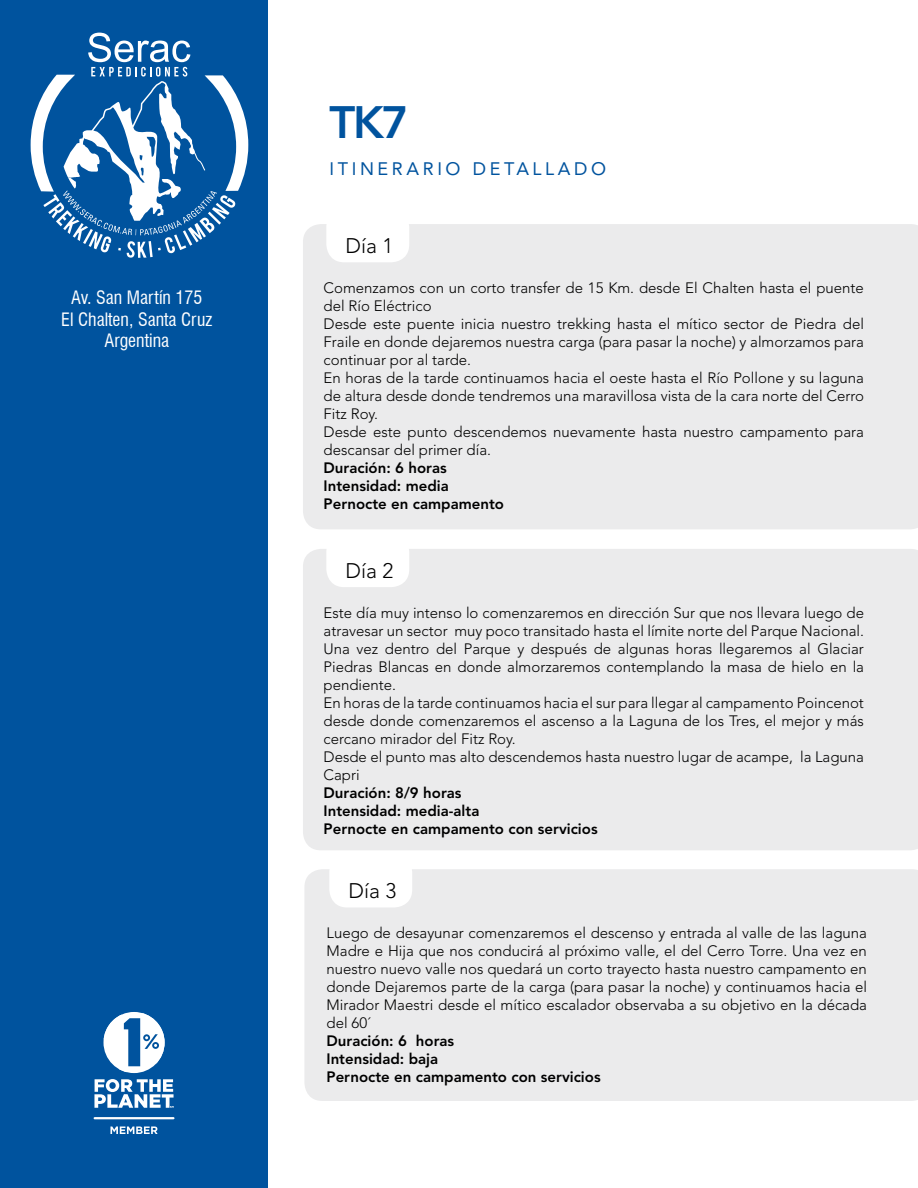
<style>
.page{position:relative;width:918px;height:1188px;background:#fff}
.page>*{position:absolute;margin:0;border:0;box-sizing:border-box;transform-origin:0 0}
.t1{font:800 45px "Avenir LT Std";color:#00539e}
.t2{font:300 21px "Avenir LT Std";color:#000}
.t3{font:condensed 18px/21.6px "Swiss 721 BT";color:#fff;text-align:center}
.t4{font:18px "Avenir LT Std";letter-spacing:.2em;color:#00539e}
.t5{font:300 15px/18px "Avenir LT Std";color:#000}
.t6{font:800 15px/18px "Avenir LT Std";color:#000}
</style>
<div class="page">
<div style="left:0;top:0;width:267px;height:1188px;background:#00539e"></div>
<svg style="left:31px;top:33px;width:217px;height:225px"></svg>
<svg style="left:104px;top:1013px;width:61px;height:59px"></svg>
<hr style="left:95px;top:1117px;width:78px;height:2px;background:#fff">
<svg style="left:110px;top:1127px;width:48px;height:7px"></svg>
<svg style="left:94px;top:1079px;width:80px;height:29px"></svg>
<div style="left:303px;top:224px;width:615px;height:305px;background:#ebebec"></div>
<div style="left:303px;top:549px;width:615px;height:301px;background:#ebebec"></div>
<div style="left:326px;top:209px;width:83px;height:53px;background:#fff;border-radius:18px"></div>
<div style="left:326px;top:534px;width:83px;height:53px;background:#fff;border-radius:18px"></div>
<div style="left:304px;top:869px;width:614px;height:232px;background:#ebebec"></div>
<div style="left:329px;top:854px;width:83px;height:53px;background:#fff;border-radius:18px"></div>
<p class="t3" style="left:61px;top:287px;width:153px">Av. San Martín 175<br>El Chalten, Santa Cruz<br>Argentina</p>
<h1 class="t1" style="left:330px;top:96px;width:80px">TK7</h1>
<p class="t4" style="left:330px;top:159px;width:278px">ITINERARIO DETALLADO</p>
<h2 class="t2" style="left:345px;top:233px;width:49px">Día 1</h2>
<p class="t5" style="left:324px;top:279px;width:542px">Comenzamos con un corto transfer de 15 Km. desde El Chalten hasta el puente del Río Eléctrico<br>Desde este puente inicia nuestro trekking hasta el mítico sector de Piedra del Fraile en donde dejaremos nuestra carga (para pasar la noche) y almorzamos para continuar por al tarde.<br>En horas de la tarde continuamos hacia el oeste hasta el Río Pollone y su laguna de altura desde donde tendremos una maravillosa vista de la cara norte del Cerro Fitz Roy.<br>Desde este punto descendemos nuevamente hasta nuestro campamento para descansar del primer día.</p>
<p class="t6" style="left:324px;top:459px;width:182px">Duración: 6 horas<br>Intensidad: media<br>Pernocte en campamento</p>
<h2 class="t2" style="left:345px;top:558px;width:49px">Día 2</h2>
<p class="t5" style="left:324px;top:604px;width:542px">Este día muy intenso lo comenzaremos en dirección Sur que nos llevara luego de atravesar un sector muy poco transitado hasta el límite norte del Parque Nacional.<br>Una vez dentro del Parque y después de algunas horas llegaremos al Glaciar Piedras Blancas en donde almorzaremos contemplando la masa de hielo en la pendiente.<br>En horas de la tarde continuamos hacia el sur para llegar al campamento Poincenot desde donde comenzaremos el ascenso a la Laguna de los Tres, el mejor y más cercano mirador del Fitz Roy.<br>Desde el punto mas alto descendemos hasta nuestro lugar de acampe, la Laguna Capri</p>
<p class="t6" style="left:324px;top:783px;width:276px">Duración: 8/9 horas<br>Intensidad: media-alta<br>Pernocte en campamento con servicios</p>
<h2 class="t2" style="left:348px;top:878px;width:49px">Día 3</h2>
<p class="t5" style="left:327px;top:924px;width:542px;text-align:justify">Luego de desayunar comenzaremos el descenso y entrada al valle de las laguna Madre e Hija que nos conducirá al próximo valle, el del Cerro Torre. Una vez en nuestro nuevo valle nos quedará un corto trayecto hasta nuestro campamento en donde Dejaremos parte de la carga (para pasar la noche) y continuamos hacia el Mirador Maestri desde el mítico escalador observaba a su objetivo en la década del 60´</p>
<p class="t6" style="left:327px;top:1032px;width:276px">Duración: 6 horas<br>Intensidad: baja<br>Pernocte en campamento con servicios</p>
</div>
